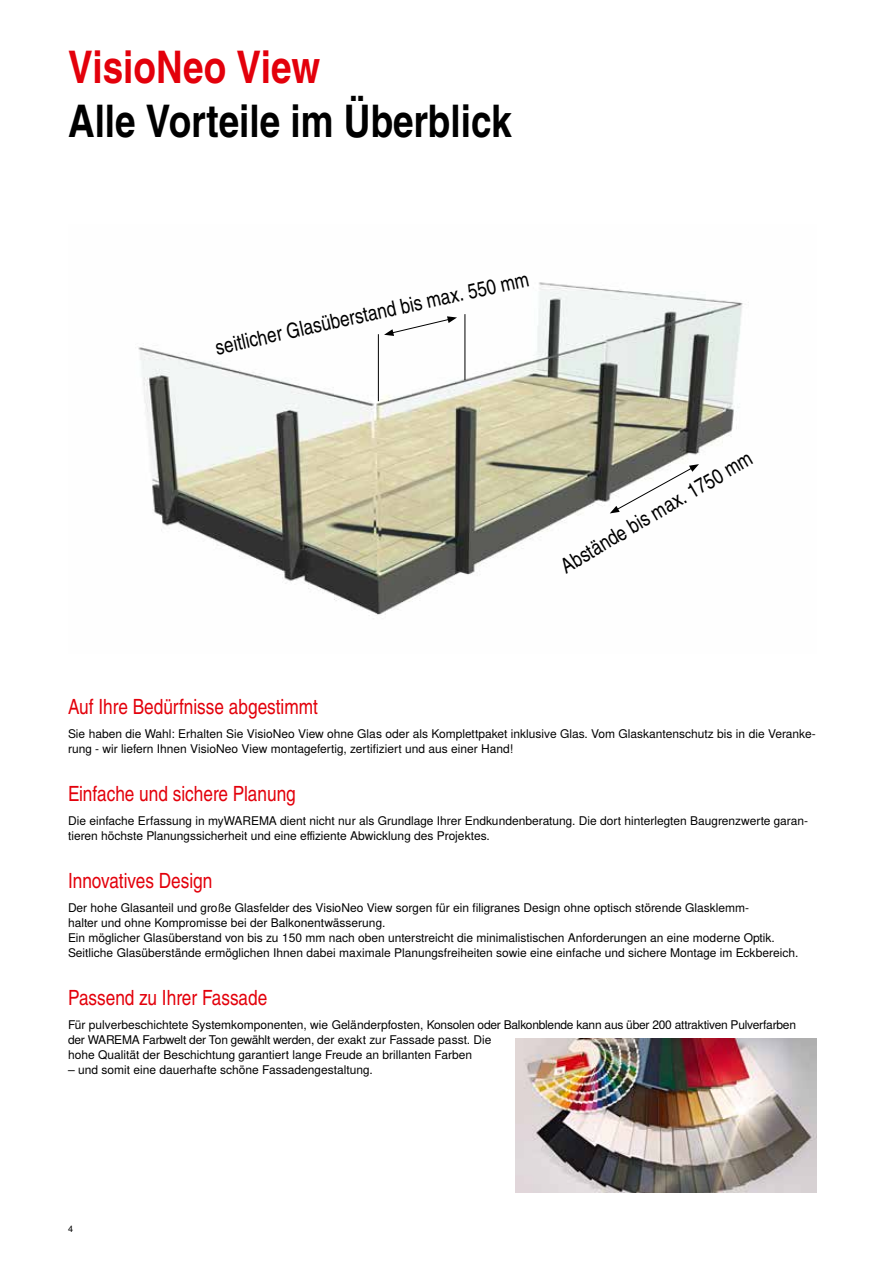
<style>
.page{position:relative;width:893px;height:1263px;background:#fff}
.page>*{position:absolute;margin:0;border:0;box-sizing:border-box;transform-origin:0 0}
.t1{font:700 45px "Warema Nimbus Cnd";color:#000}
.t2{font:700 45px "Warema Nimbus Cnd";color:#e3000b}
.t3{font:21px "Warema Nimbus Cnd";color:#e3000b}
.t4{font:21px "Warema Nimbus Cnd";color:#000}
.t5{font:12px/15px "Warema Nimbus";color:#000}
.t6{font:9px "Warema Nimbus";color:#000}
</style>
<div class="page">
<img style="left:138px;top:282px;width:611px;height:334px">
<hr style="left:378px;top:334px;width:1px;height:67px;background:#000">
<hr style="left:465px;top:314px;width:1px;height:66px;background:#000">
<svg style="left:384px;top:316px;width:73px;height:20px"></svg>
<svg style="left:610px;top:464px;width:89px;height:49px"></svg>
<img style="left:515px;top:1039px;width:301px;height:154px">
<h1 class="t2" style="left:68px;top:39px;width:254px">VisioNeo View</h1>
<h1 class="t1" style="left:68px;top:93px;width:445px">Alle Vorteile im Überblick</h1>
<h2 class="t4" style="left:213px;top:337px;width:322px;rotate:-13deg">seitlicher Glasüberstand bis max. 550 mm</h2>
<h2 class="t4" style="left:556px;top:556px;width:220px;rotate:-30deg">Abstände bis max. 1750 mm</h2>
<h2 class="t3" style="left:68px;top:694px;width:251px">Auf Ihre Bedürfnisse abgestimmt</h2>
<p class="t5" style="left:68px;top:727px;width:749px">Sie haben die Wahl: Erhalten Sie VisioNeo View ohne Glas oder als Komplettpaket inklusive Glas. Vom Glaskantenschutz bis in die Veranke&shy;rung - wir liefern Ihnen VisioNeo View montagefertig, zertifiziert und aus einer Hand!</p>
<h2 class="t3" style="left:68px;top:781px;width:229px">Einfache und sichere Planung</h2>
<p class="t5" style="left:68px;top:814px;width:742px">Die einfache Erfassung in myWAREMA dient nicht nur als Grundlage Ihrer Endkundenberatung. Die dort hinterlegten Baugrenzwerte garan&shy;tieren höchste Planungssicherheit und eine effiziente Abwicklung des Projektes.</p>
<h2 class="t3" style="left:68px;top:868px;width:146px">Innovatives Design</h2>
<p class="t5" style="left:68px;top:901px;width:732px">Der hohe Glasanteil und große Glasfelder des VisioNeo View sorgen für ein filigranes Design ohne optisch störende Glasklemm-<br>halter und ohne Kompromisse bei der Balkonentwässerung.<br>Ein möglicher Glasüberstand von bis zu 150 mm nach oben unterstreicht die minimalistischen Anforderungen an eine moderne Optik.<br>Seitliche Glasüberstände ermöglichen Ihnen dabei maximale Planungsfreiheiten sowie eine einfache und sichere Montage im Eckbereich.</p>
<h2 class="t3" style="left:68px;top:985px;width:201px">Passend zu Ihrer Fassade</h2>
<p class="t5" style="left:68px;top:1018px;width:729px">Für pulverbeschichtete Systemkomponenten, wie Geländerpfosten, Konsolen oder Balkonblende kann aus über 200 attraktiven Pulverfarben der WAREMA Farbwelt der Ton gewählt werden, der exakt zur Fassade passt. Die<br>hohe Qualität der Beschichtung garantiert lange Freude an brillanten Farben</p>
<p class="t5" style="left:68px;top:1063px;width:306px">– und somit eine dauerhafte schöne Fassadengestaltung.</p>
<p class="t6" style="left:68px;top:1224px;width:7px">4</p>
</div>
